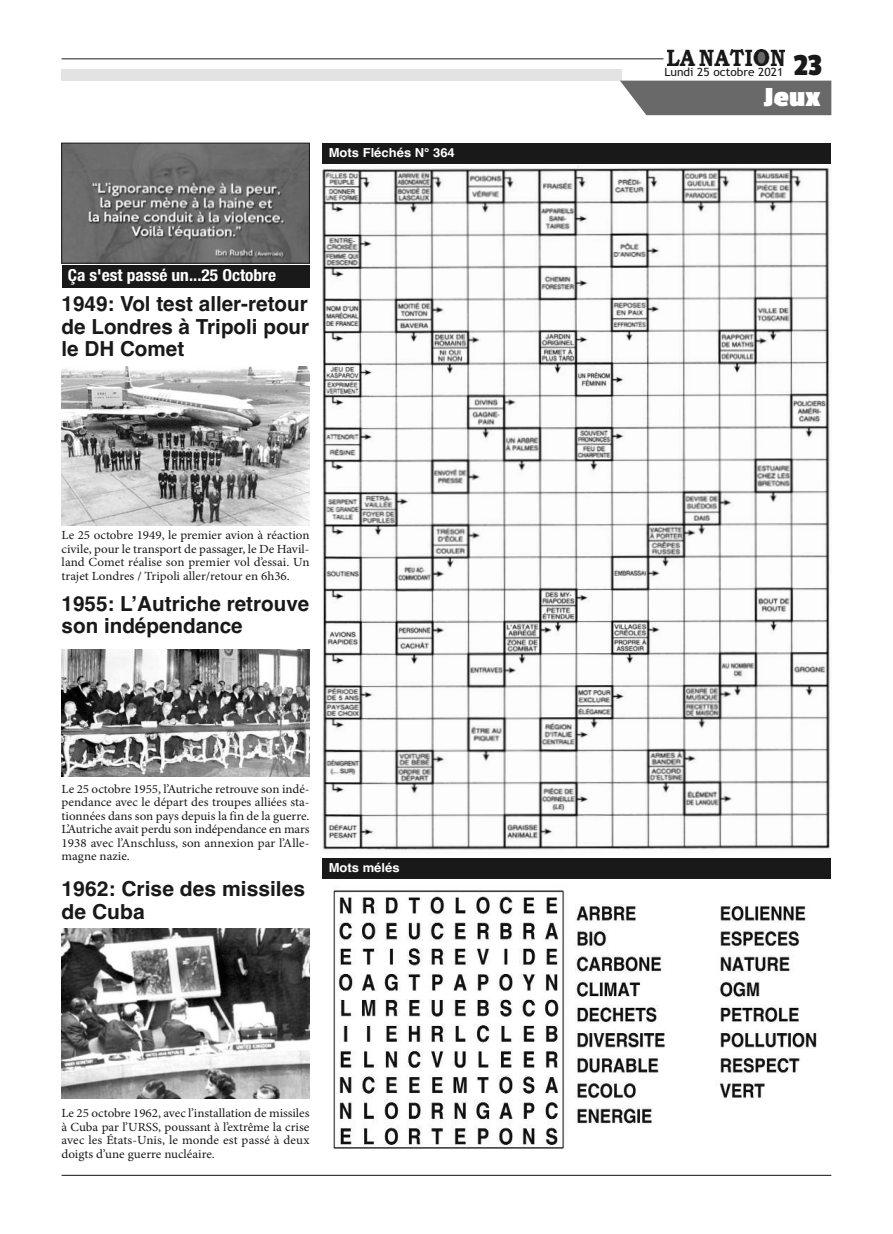
<style>
.page{position:relative;width:893px;height:1234px;background:#fff}
.page>*{position:absolute;margin:0;border:0;box-sizing:border-box;transform-origin:0 0}
.t1{font:32.1px "Passion One";color:#191919;scale:1.05 1}
.t2{font:700 28.95px "Passion One";color:#fff;scale:1.05 1}
.t3{font:700 20.7px/22.8px "Helvetica";color:#191919}
.t4{font:700 condensed 16.5px "Helvetica Neue";color:#fff;scale:1.05 1}
.t5{font:12.45px/13.5px "Minion Pro";color:#191919;text-align:justify;scale:1.05 1}
.t6{font:700 12.45px "Helvetica";color:#fff;scale:1.05 1}
.t7{font:11.4px "Trebuchet MS";color:#191919;scale:1.05 1}
</style>
<div class="page">
<hr style="left:62px;top:1174px;width:769px;height:1px;background:#191919">
<img style="left:667px;top:49px;width:117px;height:16px">
<hr style="left:62px;top:59px;width:601px;height:1px;background:#191919">
<div style="left:62px;top:69px;width:560px;height:11px;background:#e3e3e3"></div>
<div style="left:620px;top:81px;width:211px;height:34px;background:#696969"></div>
<div style="left:322px;top:143px;width:509px;height:20px;background:#191919"></div>
<div style="left:322px;top:857px;width:509px;height:21px;background:#191919"></div>
<div style="left:62px;top:265px;width:247px;height:22px;background:#191919"></div>
<img style="left:62px;top:928px;width:247px;height:170px">
<img style="left:62px;top:366px;width:247px;height:159px">
<img style="left:62px;top:649px;width:247px;height:127px">
<img style="left:64px;top:145px;width:243px;height:116px">
<div style="left:62px;top:143px;width:247px;height:120px;border:1px solid #191919"></div>
<img style="left:322px;top:166px;width:508px;height:684px">
<img style="left:333px;top:889px;width:484px;height:260px">
<p class="t6" style="left:329px;top:145px;width:122px">Mots Fléchés N° 364</p>
<p class="t6" style="left:433px;top:145px;width:15px">27</p>
<h3 class="t4" style="left:68px;top:261px;width:200px">Ça s'est passé un...25 Octobre</h3>
<h3 class="t3" style="left:62px;top:292px;width:249px;text-align:justify">1949: Vol test aller-retour de Londres à Tripoli pour le DH Comet</h3>
<p class="t5" style="left:62px;top:529px;width:238px">Le 25 octobre 1949, le premier avion à réaction civile, pour le transport de passager, le De Havil&shy;land Comet réalise son premier vol d’essai. Un trajet Londres / Tripoli aller/retour en 6h36.</p>
<h3 class="t3" style="left:62px;top:592px;width:249px">1955: L’Autriche retrouve son indépendance</h3>
<p class="t5" style="left:62px;top:783px;width:238px">Le 25 octobre 1955, l’Autriche retrouve son indé&shy;pendance avec le départ des troupes alliées sta&shy;tionnées dans son pays depuis la fin de la guerre.<br>L’Autriche avait perdu son indépendance en mars 1938 avec l’Anschluss, son annexion par l’Alle&shy;magne nazie.</p>
<h3 class="t3" style="left:62px;top:877px;width:245px">1962: Crise des missiles de Cuba</h3>
<p class="t6" style="left:329px;top:860px;width:69px">Mots mélés</p>
<p class="t5" style="left:62px;top:1107px;width:238px">Le 25 octobre 1962, avec l’installation de missiles à Cuba par l’URSS, poussant à l’extrême la crise avec les États-Unis, le monde est passé à deux doigts d’une guerre nucléaire.</p>
<h1 class="t1" style="left:794px;top:48px;width:28px">23</h1>
<p class="t7" style="left:664px;top:66px;width:115px">Lundi 25 octobre 2021</p>
<h2 class="t2" style="left:764px;top:82px;width:55px">Jeux</h2>
</div>
